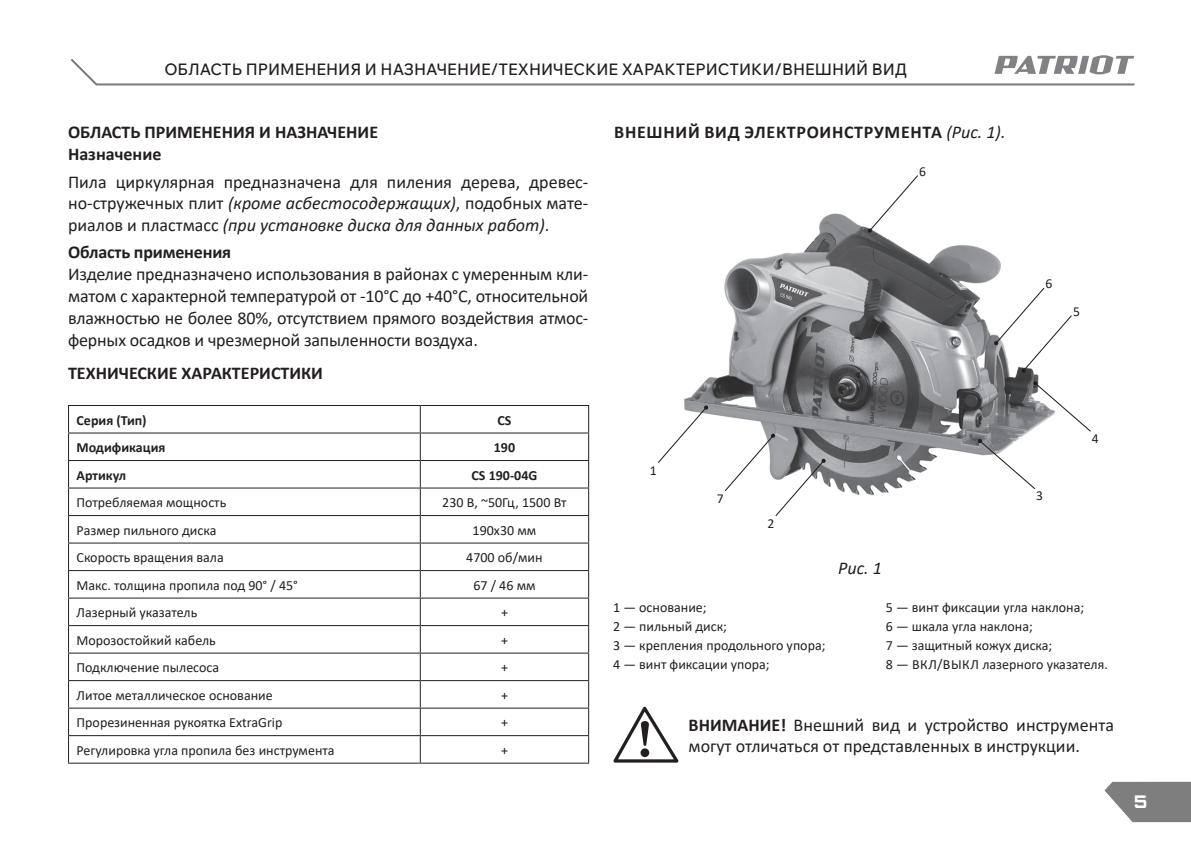
<style>
.page{position:relative;width:1191px;height:842px;background:#fff}
.page>*{position:absolute;margin:0;border:0;box-sizing:border-box;transform-origin:0 0}
.Текст{font:18px/21.6px "Calibri";color:#231f20;text-align:justify}
.Текст-2{font:700 18px "Calibri";color:#231f20}
.Текст-3{font:700 18px "Calibri";letter-spacing:.04em;color:#231f20}
.Текст-4{font:italic 18px "Calibri";color:#231f20}
.t1{font:18px "Furore";color:#fff}
.Колонтитул{font:16px "Wix Madefor Text";color:#231f20}
.Текст_без_отступа{font:14px "Calibri";color:#231f20}
.Текст-5{font:14px "Calibri";color:#231f20}
.t2{font:700 14px "Calibri";color:#231f20}
.Текст-6{font:13.6px "Calibri";color:#231f20}
.s1{font-style:italic}
.s2{font-weight:400;font-style:italic}
.s3{font-weight:700}
</style>
<div class="page">
<svg style="left:1104px;top:782px;width:87px;height:40px;background:#909090"></svg>
<svg style="left:70px;top:55px;width:1065px;height:31px"></svg>
<hr style="left:68px;top:405px;width:352px;height:1px;background:#231f20">
<hr style="left:420px;top:405px;width:169px;height:1px;background:#231f20">
<hr style="left:68px;top:432px;width:352px;height:1px;background:#231f20">
<hr style="left:420px;top:432px;width:169px;height:1px;background:#231f20">
<hr style="left:68px;top:460px;width:352px;height:1px;background:#231f20">
<hr style="left:420px;top:460px;width:169px;height:1px;background:#231f20">
<hr style="left:68px;top:487px;width:352px;height:1px;background:#231f20">
<hr style="left:420px;top:487px;width:169px;height:1px;background:#231f20">
<hr style="left:68px;top:515px;width:352px;height:1px;background:#231f20">
<hr style="left:420px;top:515px;width:169px;height:1px;background:#231f20">
<hr style="left:68px;top:542px;width:352px;height:1px;background:#231f20">
<hr style="left:420px;top:542px;width:169px;height:1px;background:#231f20">
<hr style="left:68px;top:570px;width:352px;height:1px;background:#231f20">
<hr style="left:420px;top:570px;width:169px;height:1px;background:#231f20">
<hr style="left:68px;top:598px;width:352px;height:1px;background:#231f20">
<hr style="left:420px;top:598px;width:169px;height:1px;background:#231f20">
<hr style="left:68px;top:625px;width:352px;height:1px;background:#231f20">
<hr style="left:420px;top:625px;width:169px;height:1px;background:#231f20">
<hr style="left:68px;top:653px;width:352px;height:1px;background:#231f20">
<hr style="left:420px;top:653px;width:169px;height:1px;background:#231f20">
<hr style="left:68px;top:680px;width:352px;height:1px;background:#231f20">
<hr style="left:420px;top:680px;width:169px;height:1px;background:#231f20">
<hr style="left:68px;top:708px;width:352px;height:1px;background:#231f20">
<hr style="left:420px;top:708px;width:169px;height:1px;background:#231f20">
<hr style="left:68px;top:735px;width:352px;height:1px;background:#231f20">
<svg style="left:68px;top:406px;width:1px;height:357px"></svg>
<hr style="left:420px;top:735px;width:169px;height:1px;background:#231f20">
<svg style="left:420px;top:406px;width:1px;height:357px"></svg>
<svg style="left:588px;top:406px;width:1px;height:357px"></svg>
<hr style="left:68px;top:763px;width:352px;height:1px;background:#231f20">
<hr style="left:420px;top:763px;width:169px;height:1px;background:#231f20">
<svg style="left:613px;top:706px;width:66px;height:57px"></svg>
<img style="left:684px;top:213px;width:355px;height:283px">
<svg style="left:658px;top:405px;width:50px;height:59px"></svg>
<svg style="left:723px;top:433px;width:103px;height:84px"></svg>
<svg style="left:977px;top:439px;width:59px;height:51px"></svg>
<svg style="left:1033px;top:381px;width:58px;height:52px"></svg>
<svg style="left:993px;top:287px;width:79px;height:86px"></svg>
<svg style="left:867px;top:175px;width:52px;height:58px"></svg>
<p class="Колонтитул" style="left:164px;top:57px;width:744px">ОБЛАСТЬ ПРИМЕНЕНИЯ И НАЗНАЧЕНИЕ/ТЕХНИЧЕСКИЕ ХАРАКТЕРИСТИКИ/ВНЕШНИЙ ВИД</p>
<p class="Текст-2" style="left:68px;top:120px;width:311px">ОБЛАСТЬ ПРИМЕНЕНИЯ И НАЗНАЧЕНИЕ</p>
<p class="Текст-2" style="left:68px;top:142px;width:95px">Назначение</p>
<p class="Текст" style="left:68px;top:170px;width:522px">Пила циркулярная предназначена для пиления дерева, древес&shy;но-стружечных плит <span class="s1">(кроме асбестосодержащих)</span>, подобных мате&shy;риалов и пластмасс <span class="s1">(при установке диска для данных работ)</span>.</p>
<p class="Текст-2" style="left:68px;top:240px;width:165px">Область применения</p>
<p class="Текст" style="left:68px;top:263px;width:522px">Изделие предназначено использования в районах с умеренным кли&shy;матом с характерной температурой от -10°С до +40°С, относительной влажностью не более 80%, отсутствием прямого воздействия атмос&shy;ферных осадков и чрезмерной запыленности воздуха.</p>
<p class="Текст-2" style="left:68px;top:361px;width:256px">ТЕХНИЧЕСКИЕ ХАРАКТЕРИСТИКИ</p>
<p class="Текст-3" style="left:614px;top:120px;width:393px">ВНЕШНИЙ ВИД ЭЛЕКТРОИНСТРУМЕНТА <span class="s2">(Рис. 1).</span></p>
<p class="Текст-6" style="left:919px;top:162px;width:8px">6</p>
<p class="Текст-6" style="left:1045px;top:274px;width:8px">6</p>
<p class="Текст-6" style="left:1073px;top:302px;width:8px">5</p>
<p class="t2" style="left:77px;top:410px;width:72px">Серия (Тип)</p>
<p class="t2" style="left:497px;top:410px;width:16px">CS</p>
<p class="t2" style="left:77px;top:437px;width:90px">Модификация</p>
<p class="t2" style="left:494px;top:437px;width:23px">190</p>
<p class="t2" style="left:77px;top:465px;width:51px">Артикул</p>
<p class="t2" style="left:471px;top:465px;width:67px">CS 190-04G</p>
<p class="Текст_без_отступа" style="left:77px;top:493px;width:151px">Потребляемая мощность</p>
<p class="Текст_без_отступа" style="left:442px;top:493px;width:126px">230 В, ~50Гц, 1500 Вт</p>
<p class="Текст_без_отступа" style="left:77px;top:520px;width:141px">Размер пильного диска</p>
<p class="Текст_без_отступа" style="left:472px;top:520px;width:65px">190х30 мм</p>
<p class="Текст_без_отступа" style="left:77px;top:548px;width:149px">Скорость вращения вала</p>
<p class="Текст_без_отступа" style="left:466px;top:548px;width:78px">4700 об/мин</p>
<p class="Текст_без_отступа" style="left:77px;top:575px;width:223px">Макс. толщина пропила под 90° / 45°</p>
<p class="Текст_без_отступа" style="left:473px;top:575px;width:64px">67 / 46 мм</p>
<p class="Текст_без_отступа" style="left:77px;top:603px;width:122px">Лазерный указатель</p>
<p class="Текст_без_отступа" style="left:501px;top:603px;width:8px">+</p>
<p class="Текст_без_отступа" style="left:77px;top:630px;width:141px">Морозостойкий кабель</p>
<p class="Текст_без_отступа" style="left:501px;top:630px;width:8px">+</p>
<p class="Текст_без_отступа" style="left:77px;top:658px;width:144px">Подключение пылесоса</p>
<p class="Текст_без_отступа" style="left:501px;top:658px;width:8px">+</p>
<p class="Текст_без_отступа" style="left:77px;top:685px;width:198px">Литое металлическое основание</p>
<p class="Текст_без_отступа" style="left:501px;top:685px;width:8px">+</p>
<p class="Текст_без_отступа" style="left:77px;top:713px;width:207px">Прорезиненная рукоятка ExtraGrip</p>
<p class="Текст_без_отступа" style="left:501px;top:713px;width:8px">+</p>
<p class="Текст_без_отступа" style="left:77px;top:740px;width:260px">Регулировка угла пропила без инструмента</p>
<p class="Текст-5" style="left:501px;top:740px;width:8px">+</p>
<p class="Текст-6" style="left:650px;top:461px;width:8px">1</p>
<p class="Текст-6" style="left:717px;top:489px;width:8px">7</p>
<p class="Текст-6" style="left:767px;top:514px;width:8px">2</p>
<p class="Текст-5" style="left:613px;top:597px;width:95px">1 — основание;</p>
<p class="Текст-5" style="left:613px;top:616px;width:115px">2 — пильный диск;</p>
<p class="Текст-5" style="left:613px;top:635px;width:214px">3 — крепления продольного упора;</p>
<p class="Текст-5" style="left:613px;top:654px;width:158px">4 — винт фиксации упора;</p>
<p class="Текст-4" style="left:838px;top:555px;width:45px">Рис. 1</p>
<p class="Текст-6" style="left:1036px;top:486px;width:8px">3</p>
<p class="Текст-6" style="left:1091px;top:429px;width:8px">4</p>
<p class="Текст-5" style="left:885px;top:597px;width:200px">5 — винт фиксации угла наклона;</p>
<p class="Текст-5" style="left:885px;top:616px;width:149px">6 — шкала угла наклона;</p>
<p class="Текст-5" style="left:885px;top:635px;width:168px">7 — защитный кожух диска;</p>
<p class="Текст-5" style="left:885px;top:654px;width:224px">8 — ВКЛ/ВЫКЛ лазерного указателя.</p>
<p class="Текст" style="left:688px;top:713px;width:427px"><span class="s3">ВНИМАНИЕ!</span> Внешний вид и устройство инструмента могут отличаться от представленных в инструкции.</p>
<p class="t1" style="left:1134px;top:790px;width:15px">5</p>
</div>
